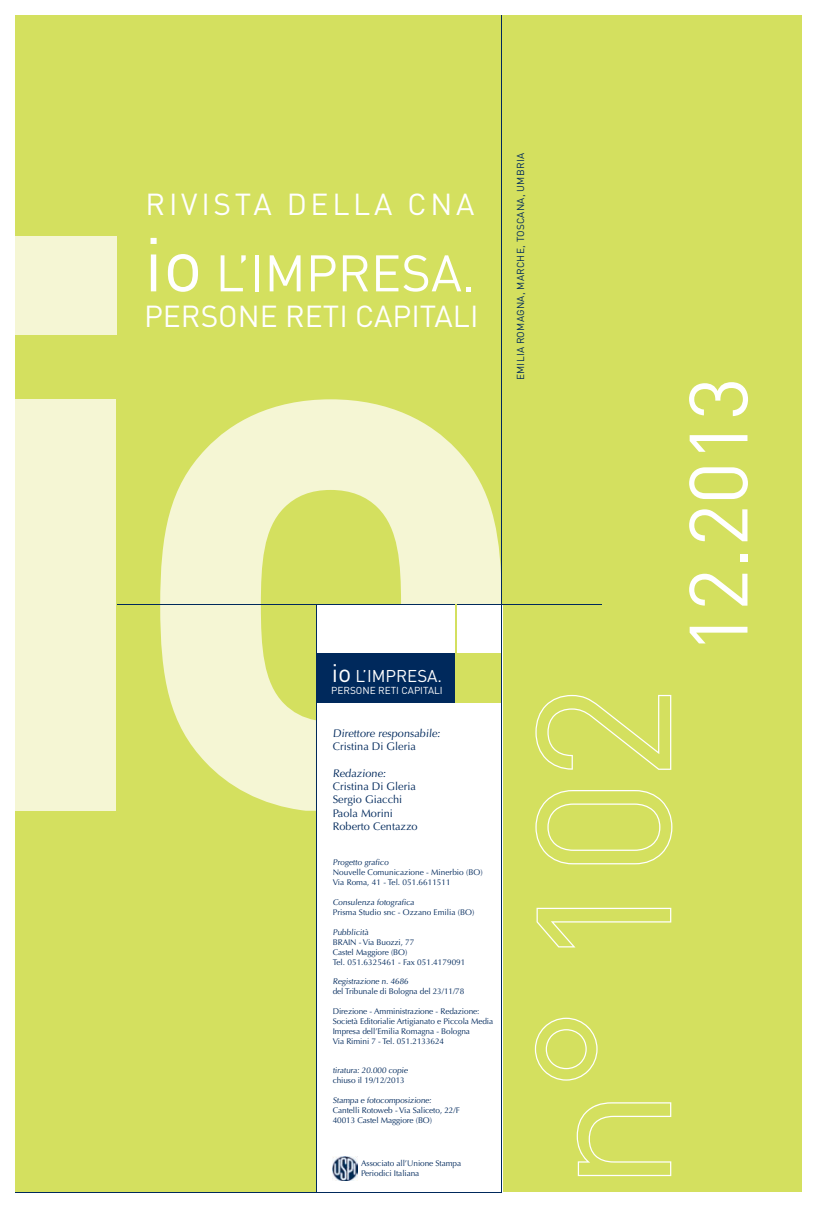
<style>
.page{position:relative;width:818px;height:1208px;background:#fff}
.page>*{position:absolute;margin:0;border:0;box-sizing:border-box;transform-origin:0 0}
.t1{font:81.25px "DIN";color:#fff}
.t2{font:50.62px "DIN";color:#fff}
.t3{font:30px "DIN";color:#fff}
.t4{font:30px "DIN";letter-spacing:.125em;color:#fff}
.t5{font:16.88px "DIN";color:#fff}
.t6{font:11px/13.2px "Optima";color:#00295c}
.t7{font:10px "DIN";letter-spacing:.025em;color:#00295c}
.t8{font:10px "DIN";color:#fff}
.t9{font:8.25px/9.9px "Optima";letter-spacing:-.01em;color:#00295c}
.s1{font-size:75px}
.s2{font-size:25px}
</style>
<div class="page">
<div style="left:16px;top:15px;width:786px;height:1177px;background:#d4e05f"></div>
<div style="left:16px;top:236px;width:101px;height:99px;background:#f5f6d4"></div>
<div style="left:16px;top:399px;width:100px;height:412px;background:#f5f6d4"></div>
<svg style="left:160px;top:399px;width:341px;height:412px;fill:#f5f6d4"></svg>
<div style="left:316px;top:604px;width:186px;height:588px;background:#fff"></div>
<div style="left:316px;top:653px;width:139px;height:49px;background:#00295c"></div>
<div style="left:455px;top:653px;width:47px;height:49px;background:#d4e05f"></div>
<hr style="left:118px;top:604px;width:484px;height:1px;background:#00295c">
<hr style="left:316px;top:604px;width:1px;height:588px;background:#00295c">
<hr style="left:501px;top:16px;width:1px;height:1176px;background:#00295c">
<svg style="left:577px;top:1102px;width:94px;height:74px"></svg>
<svg style="left:535px;top:1017px;width:63px;height:63px"></svg>
<svg style="left:536px;top:908px;width:135px;height:39px"></svg>
<svg style="left:535px;top:790px;width:137px;height:74px"></svg>
<svg style="left:535px;top:695px;width:136px;height:75px"></svg>
<hr style="left:455px;top:604px;width:2px;height:98px;background:#d4e05f">
<hr style="left:16px;top:1192px;width:486px;height:1px;background:#00295c">
<img style="left:333px;top:1156px;width:25px;height:24px">
<h3 class="t4" style="left:146px;top:186px;width:330px">RIVISTA DELLA CNA</h3>
<h2 class="t2" style="left:144px;top:241px;width:333px"><span class="s1">io</span> L’IMPRESA.</h2>
<h3 class="t3" style="left:144px;top:298px;width:336px">PERSONE RETI CAPITALI</h3>
<p class="t7" style="left:514px;top:380px;width:228px;rotate:-90deg">EMILIA ROMAGNA, MARCHE, TOSCANA, UMBRIA</p>
<h3 class="t5" style="left:332px;top:665px;width:112px"><span class="s2">io</span> L’IMPRESA.</h3>
<p class="t8" style="left:331px;top:684px;width:113px">PERSONE RETI CAPITALI</p>
<h3 class="t6" style="left:333px;top:727px;width:110px">Direttore responsabile:<br>Cristina Di Gleria</h3>
<h3 class="t6" style="left:333px;top:766px;width:86px">Redazione:<br>Cristina Di Gleria<br>Sergio Giacchi<br>Paola Morini<br>Roberto Centazzo</h3>
<p class="t9" style="left:333px;top:858px;width:151px">Progetto grafico<br>Nouvelle Comunicazione - Minerbio (BO)<br>Via Roma, 41 - Tel. 051.6611511</p>
<p class="t9" style="left:333px;top:897px;width:143px">Consulenza fotografica<br>Prisma Studio snc - Ozzano Emilia (BO)</p>
<p class="t9" style="left:333px;top:927px;width:134px">Pubblicità<br>BRAIN - Via Buozzi, 77<br>Castel Maggiore (BO)<br>Tel. 051.6325461 - Fax 051.4179091</p>
<p class="t9" style="left:333px;top:976px;width:133px">Registrazione n. 4686<br>del Tribunale di Bologna del 23/11/78</p>
<p class="t9" style="left:333px;top:1006px;width:162px">Direzione - Amministrazione - Redazione:<br>Società Editorialie Artigianato e Piccola Media Impresa dell’Emilia Romagna - Bologna<br>Via Rimini 7 - Tel. 051.2133624</p>
<p class="t9" style="left:333px;top:1065px;width:78px">tiratura: 20.000 copie chiuso il 19/12/2013</p>
<p class="t9" style="left:333px;top:1095px;width:129px">Stampa e fotocomposizione:<br>Cantelli Rotoweb - Via Saliceto, 22/F<br>40013 Castel Maggiore (BO)</p>
<p class="t9" style="left:361px;top:1158px;width:102px">Associato all’Unione Stampa<br>Periodici Italiana</p>
<h1 class="t1" style="left:667px;top:653px;width:278px;rotate:-90deg">12.2013</h1>
</div>
